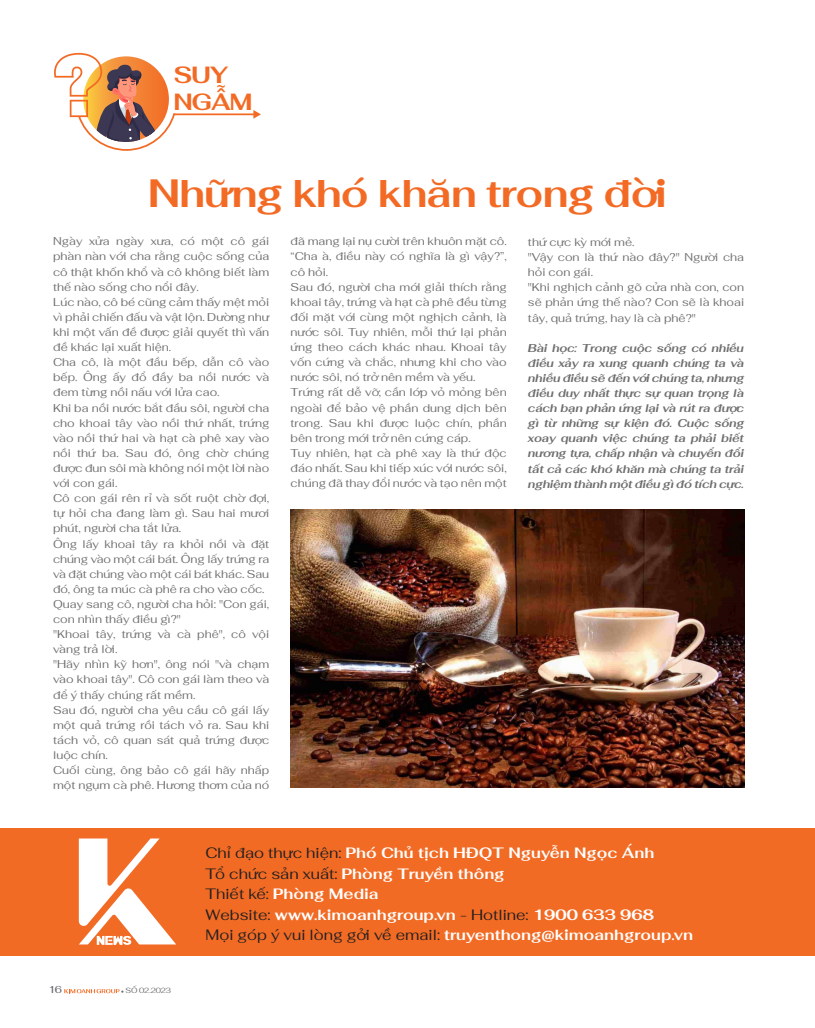
<style>
.page{position:relative;width:815px;height:1028px;background:#fff}
.page>*{position:absolute;margin:0;border:0;box-sizing:border-box;transform-origin:0 0}
.t1{font:700 39.5px "Fahkwang";letter-spacing:-.03em;color:#f36a24}
.t2{font:700 23.38px/27px "Fahkwang";letter-spacing:-.05em;color:#f26a23}
.t3{font:700 15px "Fahkwang";color:#fff}
.t4{font:11.38px/15.1px "Fahkwang";color:#6e6e6e;text-align:justify}
.t5{font:italic 700 11.38px/15.1px "Fahkwang";letter-spacing:-.025em;color:#6e6e6e;text-align:justify}
.t6{font:500 10px "Fahkwang";color:#6c6d70}
.t7{font:7.5px "Fahkwang";letter-spacing:-.02em;color:#6c6d70}
.s1{font-weight:400;color:#231f20}
</style>
<div class="page">
<div style="left:0;top:828px;width:815px;height:127px;background:#f26b24"></div>
<hr style="left:173px;top:113px;width:82px;height:2px;background:#f26a23">
<svg style="left:253px;top:110px;width:8px;height:9px"></svg>
<svg style="left:54px;top:53px;width:121px;height:98px"></svg>
<svg style="left:79px;top:838px;width:97px;height:106px"></svg>
<img style="left:291px;top:509px;width:453px;height:279px">
<svg style="left:64px;top:989px;width:56px;height:4px"></svg>
<p class="t2" style="left:173px;top:60px;width:81px">SUY<br>NGẪM</p>
<p class="t1" style="left:148px;top:157px;width:521px">Những khó khăn trong đời</p>
<p class="t4" style="left:53px;top:233px;width:218px">Ngày xửa ngày xưa, có một cô gái phàn nàn với cha rằng cuộc sống của cô thật khốn khổ và cô không biết làm thế nào sống cho nổi đây.</p>
<p class="t4" style="left:53px;top:294px;width:218px">Lúc nào, cô bé cũng cảm thấy mệt mỏi vì phải chiến đấu và vật lộn. Dường như khi một vấn đề được giải quyết thì vấn đề khác lại xuất hiện.</p>
<p class="t4" style="left:53px;top:354px;width:218px">Cha cô, là một đầu bếp, dẫn cô vào bếp. Ông ấy đổ đầy ba nồi nước và đem từng nồi nấu với lửa cao.</p>
<p class="t4" style="left:53px;top:400px;width:218px">Khi ba nồi nước bắt đầu sôi, người cha cho khoai tây vào nồi thứ nhất, trứng vào nồi thứ hai và hạt cà phê xay vào nồi thứ ba. Sau đó, ông chờ chúng được đun sôi mà không nói một lời nào với con gái.</p>
<p class="t4" style="left:53px;top:490px;width:218px">Cô con gái rên rỉ và sốt ruột chờ đợi, tự hỏi cha đang làm gì. Sau hai mươi phút, người cha tắt lửa.</p>
<p class="t4" style="left:53px;top:535px;width:218px">Ông lấy khoai tây ra khỏi nồi và đặt chúng vào một cái bát. Ông lấy trứng ra và đặt chúng vào một cái bát khác. Sau đó, ông ta múc cà phê ra cho vào cốc.</p>
<p class="t4" style="left:53px;top:596px;width:218px">Quay sang cô, người cha hỏi: "Con gái, con nhìn thấy điều gì?"</p>
<p class="t4" style="left:53px;top:626px;width:218px">"Khoai tây, trứng và cà phê", cô vội vàng trả lời.</p>
<p class="t4" style="left:53px;top:656px;width:218px">"Hãy nhìn kỹ hơn", ông nói "và chạm vào khoai tây". Cô con gái làm theo và để ý thấy chúng rất mềm.</p>
<p class="t4" style="left:53px;top:702px;width:218px">Sau đó, người cha yêu cầu cô gái lấy một quả trứng rồi tách vỏ ra. Sau khi tách vỏ, cô quan sát quả trứng được luộc chín.</p>
<p class="t4" style="left:53px;top:762px;width:218px">Cuối cùng, ông bảo cô gái hãy nhấp một ngụm cà phê. Hương thơm của nó</p>
<p class="t4" style="left:291px;top:233px;width:218px">đã mang lại nụ cười trên khuôn mặt cô.</p>
<p class="t4" style="left:291px;top:249px;width:218px">“Cha à, điều này có nghĩa là gì vậy?”, cô hỏi.</p>
<p class="t4" style="left:291px;top:279px;width:218px">Sau đó, người cha mới giải thích rằng khoai tây, trứng và hạt cà phê đều từng đối mặt với cùng một nghịch cảnh, là nước sôi. Tuy nhiên, mỗi thứ lại phản ứng theo cách khác nhau. Khoai tây vốn cứng và chắc, nhưng khi cho vào nước sôi, nó trở nên mềm và yếu.</p>
<p class="t4" style="left:291px;top:384px;width:218px">Trứng rất dễ vỡ, cần lớp vỏ mỏng bên ngoài để bảo vệ phần dung dịch bên trong. Sau khi được luộc chín, phần bên trong mới trở nên cứng cáp.</p>
<p class="t4" style="left:291px;top:445px;width:218px">Tuy nhiên, hạt cà phê xay là thứ độc đáo nhất. Sau khi tiếp xúc với nước sôi, chúng đã thay đổi nước và tạo nên một</p>
<p class="t4" style="left:528px;top:234px;width:108px">thứ cực kỳ mới mẻ.</p>
<p class="t4" style="left:528px;top:249px;width:218px">"Vậy con là thứ nào đây?" Người cha hỏi con gái.</p>
<p class="t4" style="left:528px;top:279px;width:218px">"Khi nghịch cảnh gõ cửa nhà con, con sẽ phản ứng thế nào? Con sẽ là khoai tây, quả trứng, hay là cà phê?"</p>
<p class="t5" style="left:528px;top:339px;width:218px">Bài học: Trong cuộc sống có nhiều điều xảy ra xung quanh chúng ta và nhiều điều sẽ đến với chúng ta, nhưng điều duy nhất thực sự quan trọng là cách bạn phản ứng lại và rút ra được gì từ những sự kiện đó. Cuộc sống xoay quanh việc chúng ta phải biết nương tựa, chấp nhận và chuyển đổi tất cả các khó khăn mà chúng ta trải nghiệm thành một điều gì đó tích cực.</p>
<p class="t6" style="left:48px;top:981px;width:15px">16</p>
<p class="t7" style="left:121px;top:984px;width:51px">● SỐ 02.2023</p>
<p class="t3" style="left:206px;top:839px;width:450px"><span class="s1">Chỉ đạo thực hiện:</span> Phó Chủ tịch HĐQT Nguyễn Ngọc Ánh</p>
<p class="t3" style="left:206px;top:859px;width:301px"><span class="s1">Tổ chức sản xuất:</span> Phòng Truyền thông</p>
<p class="t3" style="left:206px;top:880px;width:175px"><span class="s1">Thiết kế:</span> Phòng Media</p>
<p class="t3" style="left:206px;top:900px;width:450px"><span class="s1">Website:</span> www.kimoanhgroup.vn <span class="s1">- Hotline:</span> 1900 633 968</p>
<p class="t3" style="left:206px;top:921px;width:489px"><span class="s1">Mọi góp ý vui lòng gởi về email:</span> truyenthong@kimoanhgroup.vn</p>
</div>
